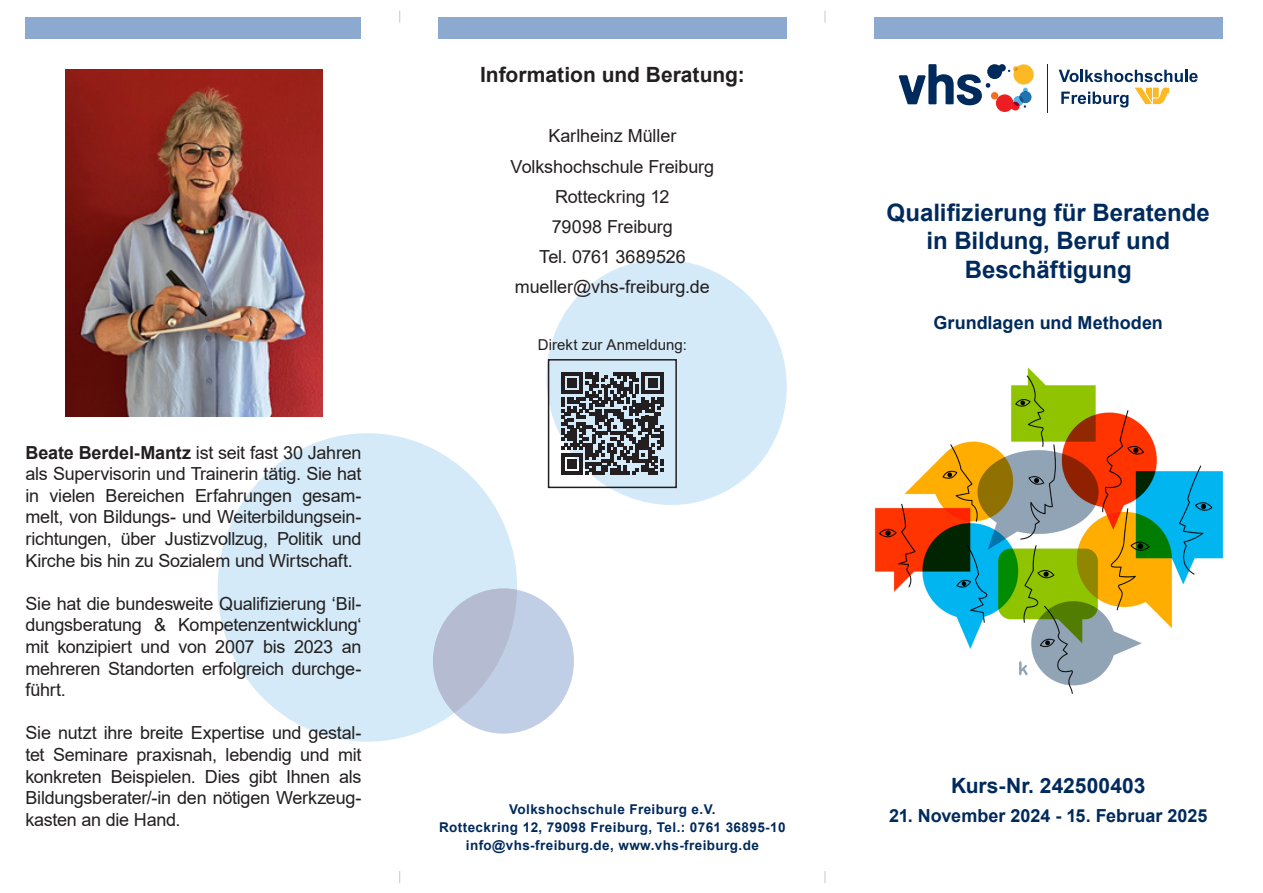
<style>
.page{position:relative;width:1263px;height:893px;background:#fff}
.page>*{position:absolute;margin:0;border:0;box-sizing:border-box;transform-origin:0 0}
.Uh_Überschrift{font:700 24px/28.8px "Arial";color:#002a5c;text-align:center}
.Uh_Kurstitel{font:700 21px "Arial";color:#231f20}
.t1{font:700 21px "Arial";color:#002a5c}
.Uh_Kursdaten_Aufzählung{font:18px/21.6px "Arial";letter-spacing:-.015em;color:#231f20;text-align:justify}
.Uh_Kurstitel-2{font:18px "Arial";letter-spacing:-.005em;color:#231f20}
.Uh_Überschrift-2{font:700 18px "Arial";color:#002a5c}
.Uh_Kurstitel-3{font:15px "Arial";color:#231f20}
.t2{font:700 13.5px "Arial";letter-spacing:.03em;color:#002a5c}
.s1{font-weight:700}
</style>
<div class="page">
<svg style="left:217px;top:433px;width:300px;height:309px;fill:#d4eaf8"></svg>
<div style="left:433px;top:588px;width:141px;height:146px;background:#c0cfe5;border-radius:50%"></div>
<svg style="left:433px;top:588px;width:84px;height:125px"></svg>
<svg style="left:546px;top:259px;width:241px;height:246px;fill:#d4eaf8"></svg>
<img style="left:65px;top:69px;width:257px;height:347px">
<div style="left:438px;top:17px;width:349px;height:21px;background:#8ca9d0"></div>
<div style="left:874px;top:17px;width:348px;height:21px;background:#8ca9d0"></div>
<div style="left:26px;top:17px;width:335px;height:21px;background:#8ca9d0"></div>
<svg style="left:561px;top:372px;width:103px;height:103px;background:#656a6f"></svg>
<div style="left:548px;top:359px;width:129px;height:129px;border:2px solid #231f20"></div>
<svg style="left:899px;top:64px;width:135px;height:48px"></svg>
<hr style="left:1047px;top:64px;width:1px;height:48px;background:#002a5c">
<svg style="left:1135px;top:88px;width:34px;height:16px"></svg>
<svg style="left:1061px;top:92px;width:67px;height:15px"></svg>
<svg style="left:1059px;top:70px;width:139px;height:12px"></svg>
<img style="left:874px;top:367px;width:350px;height:327px">
<div style="left:879px;top:657px;width:140px;height:38px;background:#fff"></div>
<svg style="left:399px;top:11px;width:1px;height:12px"></svg>
<svg style="left:825px;top:11px;width:1px;height:12px"></svg>
<svg style="left:399px;top:871px;width:1px;height:12px"></svg>
<svg style="left:825px;top:871px;width:1px;height:12px"></svg>
<p class="Uh_Kursdaten_Aufzählung" style="left:26px;top:441px;width:337px"><span class="s1">Beate Berdel-Mantz</span> ist seit fast 30 Jahren als Supervisorin und Trainerin tätig. Sie hat in vielen Bereichen Erfahrungen gesam&shy;melt, von Bildungs- und Weiterbildungsein&shy;richtungen, über Justizvollzug, Politik und Kirche bis hin zu Sozialem und Wirtschaft.</p>
<p class="Uh_Kursdaten_Aufzählung" style="left:26px;top:592px;width:337px">Sie hat die bundesweite Qualifizierung ‘Bil&shy;dungsberatung &amp; Kompetenzentwicklung‘ mit konzipiert und von 2007 bis 2023 an mehreren Standorten erfolgreich durchge&shy;führt.</p>
<p class="Uh_Kursdaten_Aufzählung" style="left:26px;top:722px;width:337px">Sie nutzt ihre breite Expertise und gestal&shy;tet Seminare praxisnah, lebendig und mit konkreten Beispielen. Dies gibt Ihnen als Bildungsberater/-in den nötigen Werkzeug&shy;kasten an die Hand.</p>
<p class="Uh_Kurstitel" style="left:480px;top:60px;width:266px">Information und Beratung:</p>
<p class="Uh_Kurstitel-2" style="left:548px;top:124px;width:129px">Karlheinz Müller</p>
<p class="Uh_Kurstitel-2" style="left:511px;top:154px;width:205px">Volkshochschule Freiburg</p>
<p class="Uh_Kurstitel-2" style="left:555px;top:184px;width:116px">Rotteckring 12</p>
<p class="Uh_Kurstitel-2" style="left:552px;top:214px;width:123px">79098 Freiburg</p>
<p class="Uh_Kurstitel-2" style="left:539px;top:244px;width:148px">Tel. 0761 3689526</p>
<p class="Uh_Kurstitel-2" style="left:515px;top:274px;width:196px">mueller@vhs-freiburg.de</p>
<p class="Uh_Kurstitel-3" style="left:538px;top:334px;width:151px">Direkt zur Anmeldung:</p>
<p class="t2" style="left:509px;top:799px;width:208px">Volkshochschule Freiburg e.V.</p>
<p class="t2" style="left:439px;top:817px;width:348px">Rotteckring 12, 79098 Freiburg, Tel.: 0761 36895-10</p>
<p class="t2" style="left:466px;top:835px;width:294px">info@vhs-freiburg.de, www.vhs-freiburg.de</p>
<p class="Uh_Überschrift" style="left:886px;top:198px;width:325px">Qualifizierung für Beratende in Bildung, Beruf und</p>
<p class="Uh_Überschrift" style="left:965px;top:256px;width:168px">Beschäftigung</p>
<p class="Uh_Überschrift-2" style="left:933px;top:310px;width:231px">Grundlagen und Methoden</p>
<p class="t1" style="left:951px;top:771px;width:196px">Kurs-Nr. 242500403</p>
<p class="Uh_Überschrift-2" style="left:889px;top:803px;width:320px">21. November 2024 - 15. Februar 2025</p>
</div>
